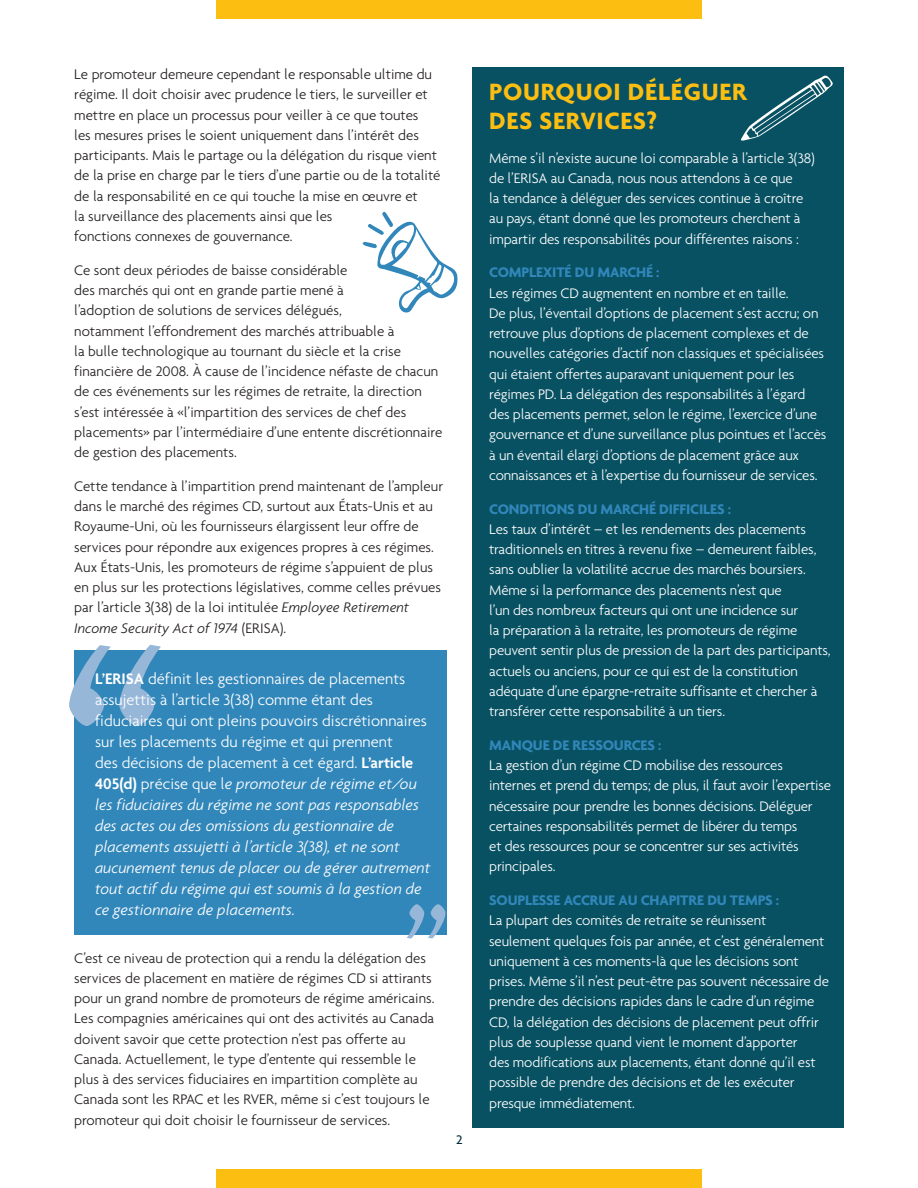
<style>
.page{position:relative;width:918px;height:1188px;background:#fff}
.page>*{position:absolute;margin:0;border:0;box-sizing:border-box;transform-origin:0 0}
.t1{font:700 25.5px/28.5px "Agenda";letter-spacing:.03em;color:#fdbe12}
.t2{font:italic 300 16.5px/21px "Agenda";color:#fff}
.t3{font:300 15px/20.2px "Agenda";letter-spacing:-.01em;color:#fff}
.t4{font:300 15px/20.2px "Agenda";color:#231f20}
.t5{font:700 15px "Agenda";letter-spacing:-.01em;color:#3287ba}
.t6{font:500 13.5px "Agenda";color:#002f3c}
.s1{font-style:italic}
.s2{font-weight:600;font-style:normal}
.s3{font-style:normal}
</style>
<div class="page">
<div style="left:472px;top:68px;width:372px;height:1060px;background:#085162"></div>
<div style="left:216px;top:1170px;width:486px;height:18px;background:#fdbe12"></div>
<div style="left:216px;top:0;width:486px;height:18px;background:#fdbe12"></div>
<div style="left:74px;top:650px;width:373px;height:284px;background:#3287ba"></div>
<svg style="left:69px;top:645px;width:92px;height:81px"></svg>
<svg style="left:363px;top:212px;width:95px;height:101px"></svg>
<svg style="left:740px;top:75px;width:93px;height:66px"></svg>
<svg style="left:407px;top:904px;width:39px;height:35px"></svg>
<p class="t4" style="left:74px;top:64px;width:368px">Le promoteur demeure cependant le responsable ultime du régime. Il doit choisir avec prudence le tiers, le surveiller et mettre en place un processus pour veiller à ce que toutes<br>les mesures prises le soient uniquement dans l’intérêt des participants. Mais le partage ou la délégation du risque vient de la prise en charge par le tiers d’une partie ou de la totalité de la responsabilité en ce qui touche la mise en œuvre et<br>la surveillance des placements ainsi que les<br>fonctions connexes de gouvernance.</p>
<p class="t4" style="left:74px;top:260px;width:370px">Ce sont deux périodes de baisse considérable<br>des marchés qui ont en grande partie mené à<br>l’adoption de solutions de services délégués,<br>notamment l’effondrement des marchés attribuable à<br>la bulle technologique au tournant du siècle et la crise financière de 2008. À cause de l’incidence néfaste de chacun de ces événements sur les régimes de retraite, la direction s’est intéressée à «l’impartition des services de chef des placements» par l’intermédiaire d’une entente discrétionnaire de gestion des placements.</p>
<p class="t4" style="left:74px;top:476px;width:370px">Cette tendance à l’impartition prend maintenant de l’ampleur dans le marché des régimes CD, surtout aux États-Unis et au Royaume-Uni, où les fournisseurs élargissent leur offre de services pour répondre aux exigences propres à ces régimes.<br>Aux États-Unis, les promoteurs de régime s’appuient de plus en plus sur les protections législatives, comme celles prévues par l’article 3(38) de la loi intitulée <span class="s1">Employee Retirement Income Security Act of 1974</span> (ERISA).</p>
<p class="t2" style="left:95px;top:668px;width:337px"><span class="s2">L’ERISA</span> <span class="s3">définit les gestionnaires de placements assujettis à l’article 3(38) comme étant des fiduciaires qui ont pleins pouvoirs discrétionnaires sur les placements du régime et qui prennent<br>des décisions de placement à cet égard.</span> <span class="s2">L’article 405(d)</span> <span class="s3">précise que l</span>e promoteur de régime et/ou les fiduciaires du régime ne sont pas responsables des actes ou des omissions du gestionnaire de placements assujetti à l’article 3(38), et ne sont aucunement tenus de placer ou de gérer autrement tout actif du régime qui est soumis à la gestion de ce gestionnaire de placements.</p>
<p class="t4" style="left:74px;top:947px;width:362px">C’est ce niveau de protection qui a rendu la délégation des services de placement en matière de régimes CD si attirants pour un grand nombre de promoteurs de régime américains.<br>Les compagnies américaines qui ont des activités au Canada doivent savoir que cette protection n’est pas offerte au Canada. Actuellement, le type d’entente qui ressemble le plus à des services fiduciaires en impartition complète au Canada sont les RPAC et les RVER, même si c’est toujours le promoteur qui doit choisir le fournisseur de services.</p>
<p class="t6" style="left:456px;top:1132px;width:8px">2</p>
<h1 class="t1" style="left:489px;top:77px;width:259px">POURQUOI DÉLÉGUER<br>DES SERVICES?</h1>
<p class="t3" style="left:489px;top:147px;width:327px">Même s’il n’existe aucune loi comparable à l’article 3(38) de l’ERISA au Canada, nous nous attendons à ce que<br>la tendance à déléguer des services continue à croître au pays, étant donné que les promoteurs cherchent à impartir des responsabilités pour différentes raisons :</p>
<p class="t5" style="left:489px;top:263px;width:172px">COMPLEXITÉ DU MARCHÉ :</p>
<p class="t3" style="left:489px;top:282px;width:339px">Les régimes CD augmentent en nombre et en taille.<br>De plus, l’éventail d’options de placement s’est accru; on retrouve plus d’options de placement complexes et de nouvelles catégories d’actif non classiques et spécialisées qui étaient offertes auparavant uniquement pour les régimes PD. La délégation des responsabilités à l’égard des placements permet, selon le régime, l’exercice d’une gouvernance et d’une surveillance plus pointues et l’accès à un éventail élargi d’options de placement grâce aux connaissances et à l’expertise du fournisseur de services.</p>
<p class="t5" style="left:489px;top:500px;width:243px">CONDITIONS DU MARCHÉ DIFFICILES :</p>
<p class="t3" style="left:489px;top:519px;width:343px">Les taux d’intérêt – et les rendements des placements traditionnels en titres à revenu fixe – demeurent faibles, sans oublier la volatilité accrue des marchés boursiers.<br>Même si la performance des placements n’est que<br>l’un des nombreux facteurs qui ont une incidence sur<br>la préparation à la retraite, les promoteurs de régime peuvent sentir plus de pression de la part des participants, actuels ou anciens, pour ce qui est de la constitution adéquate d’une épargne-retraite suffisante et chercher à transférer cette responsabilité à un tiers.</p>
<p class="t5" style="left:489px;top:736px;width:174px">MANQUE DE RESSOURCES :</p>
<p class="t3" style="left:489px;top:755px;width:343px">La gestion d’un régime CD mobilise des ressources internes et prend du temps; de plus, il faut avoir l’expertise nécessaire pour prendre les bonnes décisions. Déléguer certaines responsabilités permet de libérer du temps<br>et des ressources pour se concentrer sur ses activités principales.</p>
<p class="t5" style="left:489px;top:891px;width:291px">SOUPLESSE ACCRUE AU CHAPITRE DU TEMPS :</p>
<p class="t3" style="left:489px;top:910px;width:341px">La plupart des comités de retraite se réunissent seulement quelques fois par année, et c’est généralement uniquement à ces moments-là que les décisions sont prises. Même s’il n’est peut-être pas souvent nécessaire de prendre des décisions rapides dans le cadre d’un régime CD, la délégation des décisions de placement peut offrir plus de souplesse quand vient le moment d’apporter<br>des modifications aux placements, étant donné qu’il est possible de prendre des décisions et de les exécuter presque immédiatement.</p>
</div>
